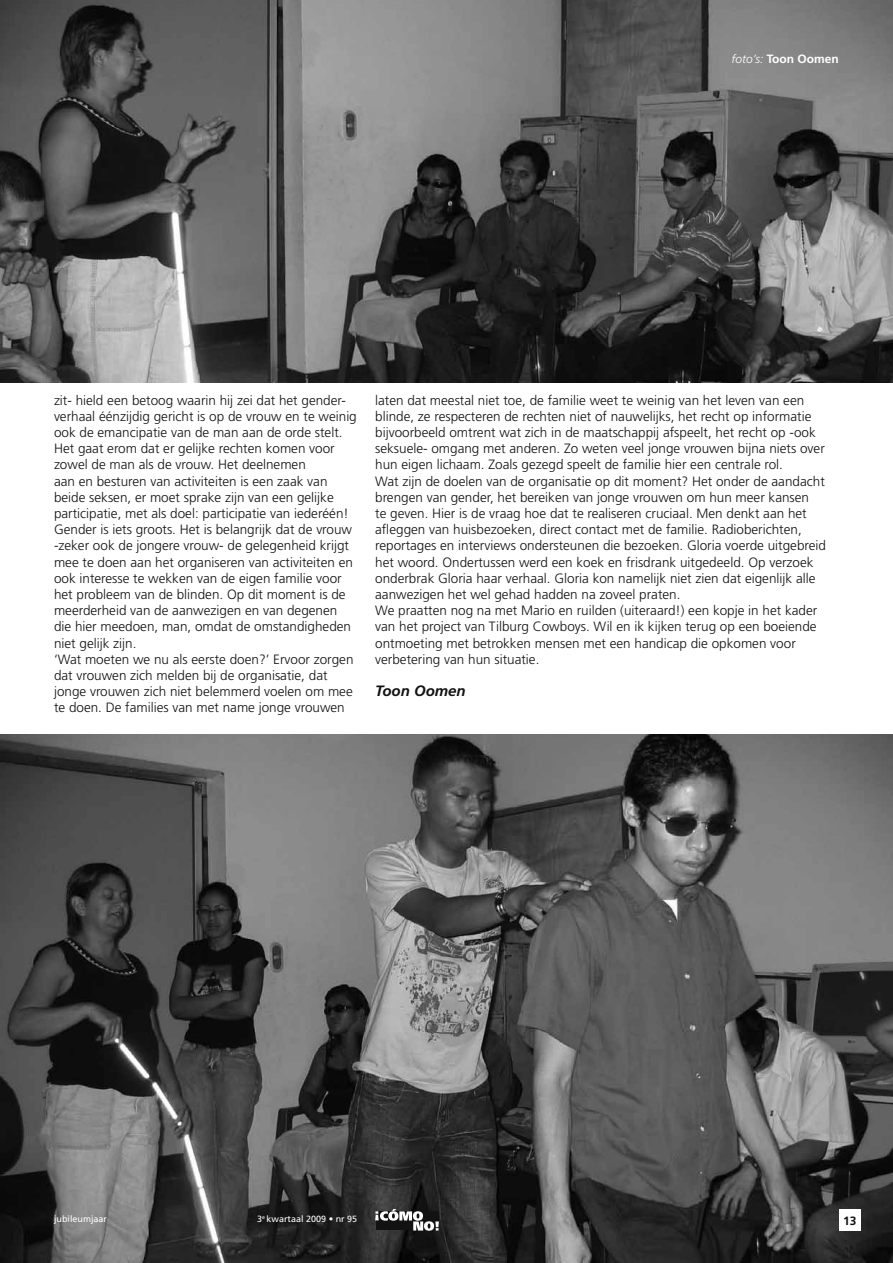
<style>
.page{position:relative;width:893px;height:1263px;background:#fff}
.page>*{position:absolute;margin:0;border:0;box-sizing:border-box;transform-origin:0 0}
.t1{font:italic 700 15px "Frutiger";color:#121212}
.t2{font:300 13.5px/16.2px "Frutiger";color:#121212}
.t3{font:700 12px "Frutiger";color:#fff}
.t4{font:700 12px "Frutiger";color:#121212}
.t5{font:9px "Frutiger";color:#fff}
.t6{font:5.25px "Frutiger";color:#fff}
.s1{font-weight:300;font-style:italic}
</style>
<div class="page">
<img style="left:0;top:734px;width:893px;height:529px">
<img style="left:0;top:0;width:893px;height:383px">
<svg style="left:375px;top:1209px;width:64px;height:22px"></svg>
<div style="left:839px;top:1209px;width:21px;height:21px;background:#fff"></div>
<p class="t3" style="left:732px;top:52px;width:109px"><span class="s1">foto’s:</span> Toon Oomen</p>
<p class="t2" style="left:54px;top:392px;width:304px">zit- hield een betoog waarin hij zei dat het gender&shy;verhaal éénzijdig gericht is op de vrouw en te weinig ook de emancipatie van de man aan de orde stelt.<br>Het gaat erom dat er gelijke rechten komen voor zowel de man als de vrouw. Het deelnemen<br>aan en besturen van activiteiten is een zaak van beide seksen, er moet sprake zijn van een gelijke participatie, met als doel: participatie van iederéén!<br>Gender is iets groots. Het is belangrijk dat de vrouw -zeker ook de jongere vrouw- de gelegenheid krijgt mee te doen aan het organiseren van activiteiten en ook interesse te wekken van de eigen familie voor het probleem van de blinden. Op dit moment is de meerderheid van de aanwezigen en van degenen die hier meedoen, man, omdat de omstandigheden niet gelijk zijn.<br>‘Wat moeten we nu als eerste doen?’ Ervoor zorgen dat vrouwen zich melden bij de organisatie, dat jonge vrouwen zich niet belemmerd voelen om mee te doen. De families van met name jonge vrouwen</p>
<p class="t2" style="left:375px;top:392px;width:452px">laten dat meestal niet toe, de familie weet te weinig van het leven van een blinde, ze respecteren de rechten niet of nauwelijks, het recht op informatie bijvoorbeeld omtrent wat zich in de maatschappij afspeelt, het recht op -ook seksuele- omgang met anderen. Zo weten veel jonge vrouwen bijna niets over hun eigen lichaam. Zoals gezegd speelt de familie hier een centrale rol.<br>Wat zijn de doelen van de organisatie op dit moment? Het onder de aandacht brengen van gender, het bereiken van jonge vrouwen om hun meer kansen<br>te geven. Hier is de vraag hoe dat te realiseren cruciaal. Men denkt aan het afleggen van huisbezoeken, direct contact met de familie. Radioberichten, reportages en interviews ondersteunen die bezoeken. Gloria voerde uitgebreid het woord. Ondertussen werd een koek en frisdrank uitgedeeld. Op verzoek onderbrak Gloria haar verhaal. Gloria kon namelijk niet zien dat eigenlijk alle aanwezigen het wel gehad hadden na zoveel praten.<br>We praatten nog na met Mario en ruilden (uiteraard!) een kopje in het kader van het project van Tilburg Cowboys. Wil en ik kijken terug op een boeiende ontmoeting met betrokken mensen met een handicap die opkomen voor verbetering van hun situatie.</p>
<p class="t1" style="left:375px;top:682px;width:92px">Toon Oomen</p>
<p class="t5" style="left:54px;top:1214px;width:55px">jubileumjaar</p>
<p class="t5" style="left:267px;top:1214px;width:92px">kwartaal 2009 • nr 95</p>
<p class="t5" style="left:257px;top:1214px;width:7px">3</p>
<p class="t4" style="left:843px;top:1213px;width:15px">13</p>
<p class="t6" style="left:262px;top:1214px;width:4px">e</p>
</div>
